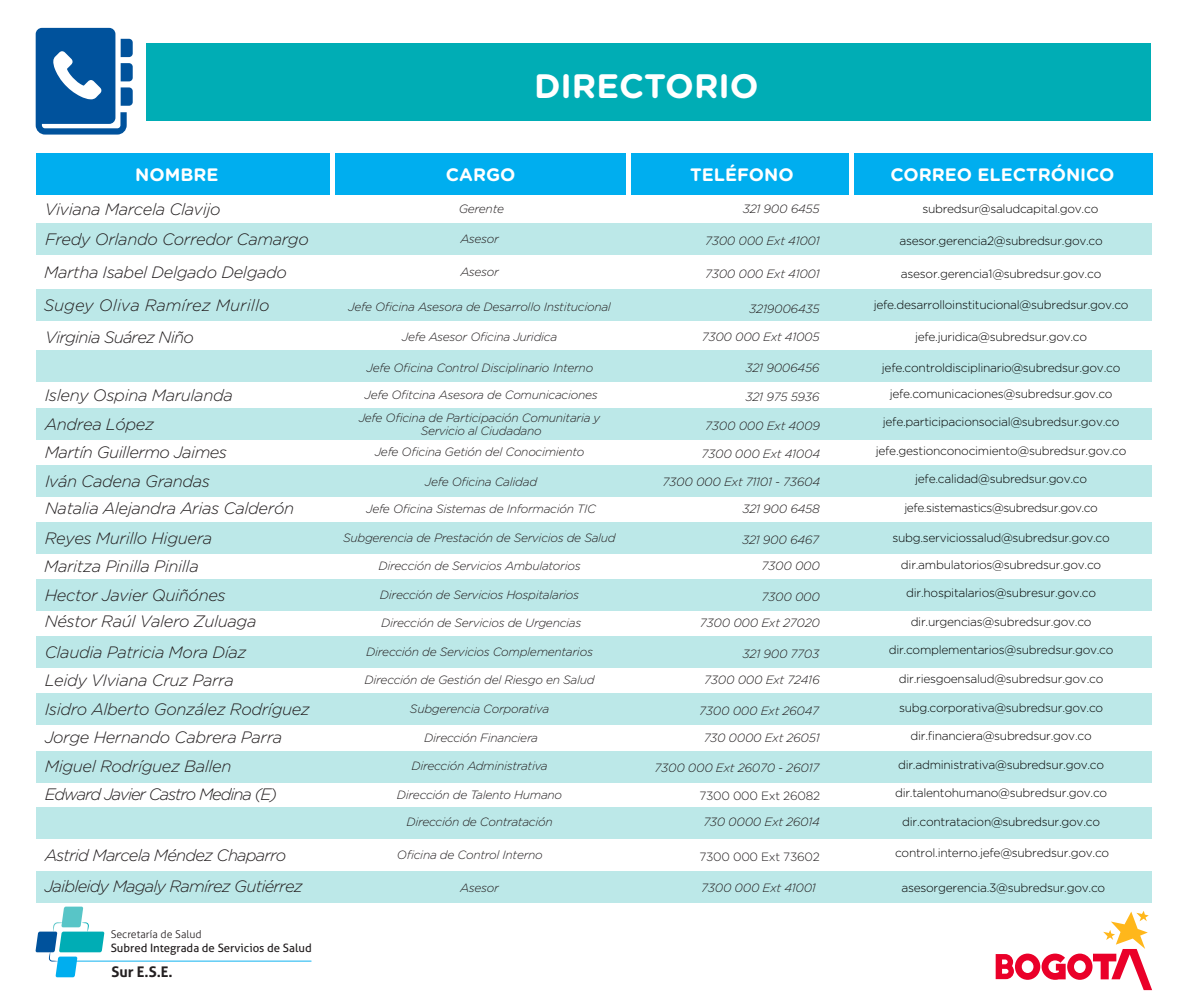
<style>
.page{position:relative;width:1188px;height:1007px;background:#fff}
.page>*{position:absolute;margin:0;border:0;box-sizing:border-box;transform-origin:0 0}
.t1{font:700 33.9px "Gotham Rounded";color:#fff}
.t2{font:700 18px "Gotham Rounded";color:#fff}
.t3{font:italic 300 16.5px/28.5px "Gotham Rounded";letter-spacing:-.025em;color:#231f20}
.t4{font:italic 300 16.5px "Gotham Rounded";letter-spacing:-.05em;color:#231f20}
.t5{font:italic 300 16.5px "Gotham Rounded";color:#231f20}
.t6{font:700 14.7px "Aller";color:#231f20}
.t7{font:italic 300 12px/13.5px "Gotham Rounded";letter-spacing:-.025em;color:#231f20;text-align:center}
.t8{font:300 12px "Gotham Rounded";letter-spacing:-.025em;color:#020202}
.t9{font:300 12px "Gotham Rounded";letter-spacing:-.025em;color:#231f20}
.t10{font:11.55px "Aller";color:#231f20}
.t11{font:300 10.8px "Aller";color:#231f20}
</style>
<div class="page">
<div style="left:36px;top:223px;width:1116px;height:31px;background:#bce8e8"></div>
<div style="left:36px;top:350px;width:1116px;height:32px;background:#bce8e8"></div>
<div style="left:36px;top:289px;width:1116px;height:31px;background:#bce8e8"></div>
<div style="left:36px;top:408px;width:1116px;height:32px;background:#bce8e8"></div>
<div style="left:36px;top:465px;width:1116px;height:32px;background:#bce8e8"></div>
<div style="left:36px;top:522px;width:1116px;height:32px;background:#bce8e8"></div>
<div style="left:36px;top:579px;width:1116px;height:31px;background:#bce8e8"></div>
<div style="left:36px;top:636px;width:1116px;height:31px;background:#bce8e8"></div>
<div style="left:36px;top:693px;width:1116px;height:31px;background:#bce8e8"></div>
<div style="left:36px;top:751px;width:1116px;height:31px;background:#bce8e8"></div>
<div style="left:36px;top:807px;width:1116px;height:31px;background:#bce8e8"></div>
<hr style="left:76px;top:960px;width:236px;height:1px;background:#00aeef">
<svg style="left:35px;top:906px;width:69px;height:71px"></svg>
<div style="left:146px;top:43px;width:1005px;height:78px;background:#00adb5"></div>
<svg style="left:36px;top:28px;width:97px;height:107px"></svg>
<div style="left:36px;top:153px;width:294px;height:42px;background:#00aeef"></div>
<div style="left:335px;top:153px;width:291px;height:42px;background:#00aeef"></div>
<div style="left:631px;top:153px;width:218px;height:42px;background:#00aeef"></div>
<div style="left:854px;top:153px;width:298px;height:42px;background:#00aeef"></div>
<svg style="left:996px;top:911px;width:156px;height:79px"></svg>
<div style="left:36px;top:871px;width:1116px;height:31px;background:#bce8e8"></div>
<h1 class="t1" style="left:534px;top:61px;width:226px">DIRECTORIO</h1>
<h2 class="t2" style="left:135px;top:161px;width:85px">NOMBRE</h2>
<h2 class="t2" style="left:446px;top:161px;width:71px">CARGO</h2>
<h2 class="t2" style="left:690px;top:161px;width:105px">TELÉFONO</h2>
<h2 class="t2" style="left:891px;top:161px;width:226px">CORREO ELECTRÓNICO</h2>
<h3 class="t3" style="left:45px;top:194px;width:177px">Viviana Marcela Clavijo</h3>
<h3 class="t3" style="left:45px;top:224px;width:265px">Fredy Orlando Corredor Camargo</h3>
<p class="t7" style="left:459px;top:202px;width:47px">Gerente</p>
<p class="t7" style="left:460px;top:231px;width:40px">Asesor</p>
<h3 class="t3" style="left:44px;top:257px;width:244px">Martha Isabel Delgado Delgado</h3>
<p class="t7" style="left:460px;top:264px;width:40px">Asesor</p>
<p class="t7" style="left:743px;top:202px;width:78px">321 900 6455</p>
<p class="t7" style="left:705px;top:233px;width:116px">7300 000 Ext 41001</p>
<p class="t7" style="left:705px;top:266px;width:116px">7300 000 Ext 41001</p>
<p class="t8" style="left:922px;top:201px;width:178px">subredsur@saludcapital.gov.co</p>
<p class="t8" style="left:899px;top:232px;width:205px">asesor.gerencia2@subredsur.gov.co</p>
<p class="t8" style="left:901px;top:265px;width:202px">asesor.gerencia1@subredsur.gov.co</p>
<h3 class="t5" style="left:44px;top:294px;width:227px">Sugey Oliva Ramírez Murillo</h3>
<p class="t7" style="left:348px;top:299px;width:264px">Jefe Oficina Asesora de Desarrollo Institucional</p>
<p class="t7" style="left:749px;top:301px;width:72px">3219006435</p>
<p class="t8" style="left:874px;top:297px;width:256px">jefe.desarrolloinstitucional@subredsur.gov.co</p>
<h3 class="t4" style="left:45px;top:326px;width:150px">Virginia Suárez Niño</h3>
<p class="t7" style="left:402px;top:330px;width:157px">Jefe Asesor Oficina Juridica</p>
<p class="t7" style="left:367px;top:360px;width:228px">Jefe Oficina Control Disciplinario Interno</p>
<p class="t7" style="left:702px;top:330px;width:119px">7300 000 Ext 41005</p>
<p class="t7" style="left:746px;top:360px;width:76px">321 9006456</p>
<p class="t8" style="left:915px;top:329px;width:174px">jefe.juridica@subredsur.gov.co</p>
<p class="t8" style="left:882px;top:359px;width:240px">jefe.controldisciplinario@subredsur.gov.co</p>
<h3 class="t3" style="left:45px;top:380px;width:190px">Isleny Ospina Marulanda<br>Andrea López<br>Martín Guillermo Jaimes</h3>
<h3 class="t3" style="left:45px;top:466px;width:251px;line-height:27.3px">Iván Cadena Grandas<br>Natalia Alejandra Arias Calderón</h3>
<h3 class="t3" style="left:44px;top:523px;width:183px">Reyes Murillo Higuera<br>Maritza Pinilla Pinilla<br>Hector Javier Quiñónes</h3>
<h3 class="t3" style="left:45px;top:605px;width:213px;line-height:30.3px">Néstor Raúl Valero Zuluaga<br>Claudia Patricia Mora Díaz</h3>
<h3 class="t3" style="left:45px;top:665px;width:267px">Leidy VIviana Cruz Parra<br>Isidro Alberto González Rodríguez<br>Jorge Hernando Cabrera Parra<br>Miguel Rodríguez Ballen<br>Edward Javier Castro Medina (E)</h3>
<p class="t7" style="left:365px;top:388px;width:235px">Jefe Ofitcina Asesora de Comunicaciones</p>
<p class="t7" style="left:359px;top:410px;width:243px">Jefe Oficina de Participación Comunitaria y<br>Servicio al Ciudadano</p>
<p class="t7" style="left:375px;top:445px;width:211px">Jefe Oficina Getión del Conocimiento</p>
<p class="t7" style="left:425px;top:475px;width:114px">Jefe Oficina Calidad</p>
<p class="t7" style="left:366px;top:502px;width:231px">Jefe Oficina Sistemas de Información TIC</p>
<p class="t7" style="left:343px;top:530px;width:274px">Subgerencia de Prestación de Servicios de Salud</p>
<p class="t7" style="left:379px;top:559px;width:204px">Dirección de Servicios Ambulatorios</p>
<p class="t7" style="left:380px;top:587px;width:201px">Dirección de Servicios Hospitalarios</p>
<p class="t7" style="left:381px;top:616px;width:202px">Dirección de Servicios de Urgencias</p>
<p class="t7" style="left:366px;top:644px;width:228px">Dirección de Servicios Complementarios</p>
<p class="t7" style="left:365px;top:673px;width:232px">Dirección de Gestión del Riesgo en Salud</p>
<p class="t7" style="left:410px;top:701px;width:141px">Subgerencia Corporativa</p>
<p class="t7" style="left:424px;top:730px;width:115px">Dirección Financiera</p>
<p class="t7" style="left:411px;top:758px;width:138px">Dirección Administrativa</p>
<p class="t7" style="left:397px;top:787px;width:167px">Dirección de Talento Humano</p>
<p class="t7" style="left:406px;top:815px;width:148px">Dirección de Contratación</p>
<p class="t7" style="left:746px;top:389px;width:76px">321 975 5936</p>
<p class="t7" style="left:705px;top:418px;width:116px">7300 000 Ext 4009</p>
<p class="t7" style="left:702px;top:446px;width:120px">7300 000 Ext 41004</p>
<p class="t7" style="left:663px;top:475px;width:159px">7300 000 Ext 71101 - 73604</p>
<p class="t7" style="left:742px;top:502px;width:79px">321 900 6458</p>
<p class="t7" style="left:742px;top:532px;width:79px">321 900 6467</p>
<p class="t7" style="left:762px;top:559px;width:60px">7300 000</p>
<p class="t7" style="left:762px;top:589px;width:60px">7300 000</p>
<p class="t7" style="left:700px;top:616px;width:122px">7300 000 Ext 27020</p>
<p class="t7" style="left:743px;top:646px;width:78px">321 900 7703</p>
<p class="t7" style="left:704px;top:673px;width:117px">7300 000 Ext 72416</p>
<p class="t7" style="left:699px;top:703px;width:121px">7300 000 Ext 26047</p>
<p class="t7" style="left:704px;top:730px;width:118px">730 0000 Ext 26051</p>
<p class="t7" style="left:655px;top:760px;width:166px">7300 000 Ext 26070 - 26017</p>
<p class="t9" style="left:699px;top:788px;width:122px">7300 000 Ext 26082</p>
<p class="t7" style="left:703px;top:814px;width:118px">730 0000 Ext 26014</p>
<p class="t8" style="left:890px;top:385px;width:224px">jefe.comunicaciones@subredsur.gov.co</p>
<p class="t8" style="left:883px;top:414px;width:238px">jefe.participacionsocial@subredsur.gov.co</p>
<p class="t8" style="left:876px;top:442px;width:252px">jefe.gestionconocimiento@subredsur.gov.co</p>
<p class="t8" style="left:915px;top:471px;width:173px">jefe.calidad@subredsur.gov.co</p>
<p class="t8" style="left:904px;top:499px;width:195px">jefe.sistemastics@subredsur.gov.co</p>
<p class="t8" style="left:892px;top:529px;width:219px">subg.serviciossalud@subredsur.gov.co</p>
<p class="t8" style="left:901px;top:556px;width:202px">dir.ambulatorios@subredsur.gov.co</p>
<p class="t8" style="left:906px;top:585px;width:191px">dir.hospitalarios@subresur.gov.co</p>
<p class="t8" style="left:911px;top:613px;width:182px">dir.urgencias@subredsur.gov.co</p>
<p class="t8" style="left:889px;top:642px;width:226px">dir.complementarios@subredsur.gov.co</p>
<p class="t8" style="left:899px;top:670px;width:206px">dir.riesgoensalud@subredsur.gov.co</p>
<p class="t8" style="left:899px;top:699px;width:206px">subg.corporativa@subredsur.gov.co</p>
<p class="t8" style="left:911px;top:727px;width:183px">dir.financiera@subredsur.gov.co</p>
<p class="t8" style="left:898px;top:756px;width:208px">dir.administrativa@subredsur.gov.co</p>
<p class="t8" style="left:895px;top:784px;width:214px">dir.talentohumano@subredsur.gov.co</p>
<p class="t8" style="left:902px;top:814px;width:199px">dir.contratacion@subredsur.gov.co</p>
<h3 class="t4" style="left:45px;top:844px;width:243px">Astrid Marcela Méndez Chaparro</h3>
<p class="t7" style="left:397px;top:847px;width:147px">Oficina de Control Interno</p>
<p class="t9" style="left:699px;top:848px;width:122px">7300 000 Ext 73602</p>
<p class="t8" style="left:895px;top:845px;width:216px">control.interno.jefe@subredsur.gov.co</p>
<h3 class="t4" style="left:45px;top:875px;width:260px">Jaibleidy Magaly Ramírez Gutiérrez</h3>
<p class="t7" style="left:460px;top:880px;width:40px">Asesor</p>
<p class="t7" style="left:701px;top:880px;width:116px">7300 000 Ext 41001</p>
<p class="t8" style="left:902px;top:879px;width:205px">asesorgerencia.3@subredsur.gov.co</p>
<p class="t11" style="left:111px;top:927px;width:93px">Secretaría de Salud</p>
<p class="t6" style="left:111px;top:962px;width:63px">Sur E.S.E.</p>
<p class="t10" style="left:111px;top:941px;width:203px">Subred Integrada de Servicios de Salud</p>
</div>
